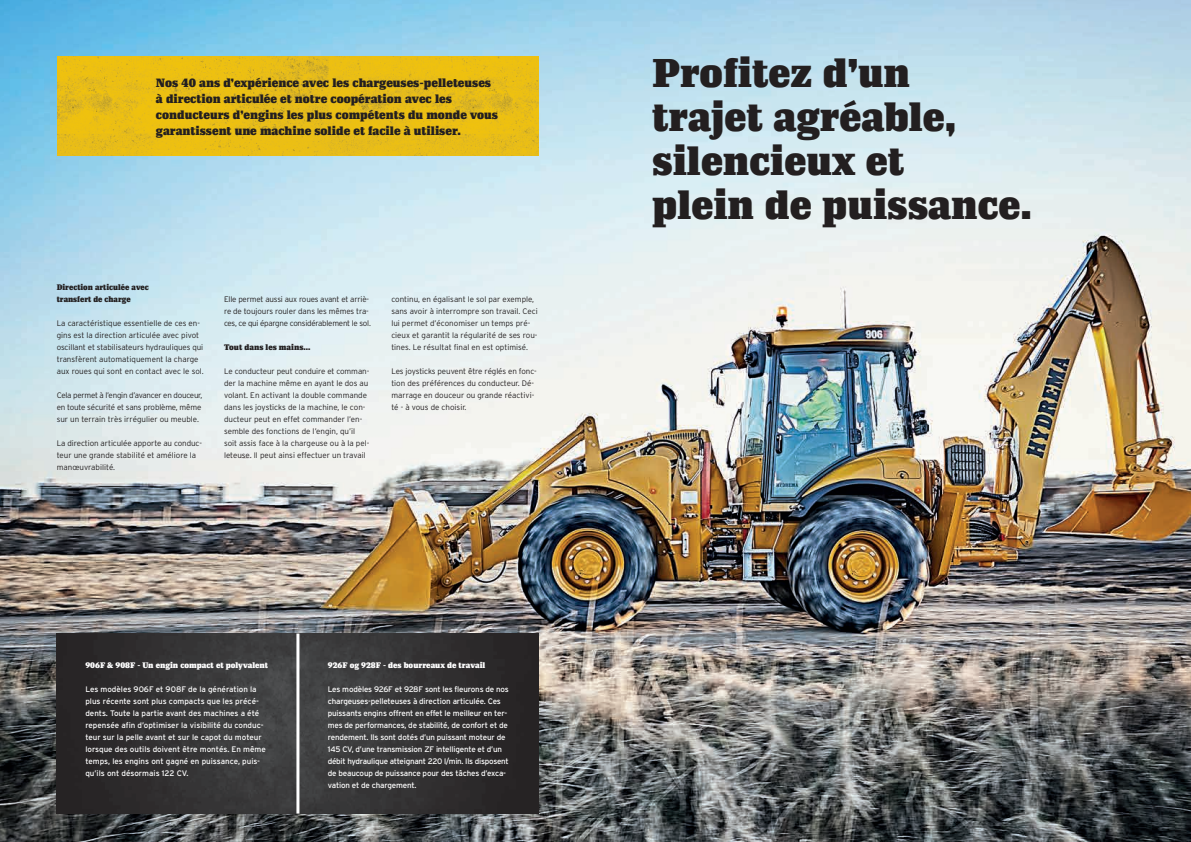
<style>
.page{position:relative;width:1191px;height:842px;background:#fff}
.page>*{position:absolute;margin:0;border:0;box-sizing:border-box;transform-origin:0 0}
.t1{font:40px/44px "Impacto";color:#231f20}
.t2{font:12px/16px "Impacto";color:#231f20}
.t3{font:300 8px/12px "Interstate";color:#231f20}
.t4{font:8px/12px "Interstate";letter-spacing:-.02em;color:#fff}
.t5{font:8px/12px "Interstate";color:#fff}
.t6{font:300 8px/12px "Interstate";letter-spacing:-.03em;color:#231f20}
.t7{font:8px "Impacto";color:#fff}
.t8{font:8px/12px "Impacto";color:#231f20}
</style>
<div class="page">
<img style="left:0;top:0;width:1191px;height:842px">
<img style="left:57px;top:57px;width:482px;height:99px">
<img style="left:57px;top:633px;width:482px;height:180px">
<hr style="left:296px;top:633px;width:3px;height:180px;background:#fff">
<h2 class="t2" style="left:156px;top:75px;width:343px">Nos 40 ans d’expérience avec les chargeuses-pelleteuses à direction articulée et notre coopération avec les conducteurs d’engins les plus compétents du monde vous garantissent une machine solide et facile à utiliser.</h2>
<p class="t8" style="left:57px;top:282px;width:94px">Direction articulée avec transfert de charge</p>
<p class="t3" style="left:57px;top:317px;width:149px">La caractéristique essentielle de ces en&shy;gins est la direction articulée avec pivot oscillant et stabilisateurs hydrauliques qui transfèrent automatiquement la charge aux roues qui sont en contact avec le sol.</p>
<p class="t3" style="left:57px;top:389px;width:147px;text-align:justify">Cela permet à l’engin d’avancer en douceur, en toute sécurité et sans problème, même sur un terrain très irrégulier ou meuble.</p>
<p class="t3" style="left:57px;top:437px;width:147px">La direction articulée apporte au conduc&shy;teur une grande stabilité et améliore la manœuvrabilité.</p>
<p class="t6" style="left:224px;top:293px;width:148px">Elle permet aussi aux roues avant et arriè&shy;re de toujours rouler dans les mêmes tra&shy;ces, ce qui épargne considérablement le sol.</p>
<p class="t8" style="left:224px;top:341px;width:88px">Tout dans les mains...</p>
<p class="t3" style="left:224px;top:365px;width:147px">Le conducteur peut conduire et comman&shy;der la machine même en ayant le dos au volant. En activant la double commande dans les joysticks de la machine, le con&shy;ducteur peut en effet commander l’en&shy;semble des fonctions de l’engin, qu’il soit assis face à la chargeuse ou à la pel&shy;leteuse. Il peut ainsi effectuer un travail</p>
<p class="t3" style="left:391px;top:293px;width:148px">continu, en égalisant le sol par exemple, sans avoir à interrompre son travail. Ceci lui permet d’économiser un temps pré&shy;cieux et garantit la régularité de ses rou&shy;tines. Le résultat final en est optimisé.</p>
<p class="t3" style="left:391px;top:365px;width:147px">Les joysticks peuvent être réglés en fonc&shy;tion des préférences du conducteur. Dé&shy;marrage en douceur ou grande réactivi&shy;té - à vous de choisir.</p>
<p class="t7" style="left:85px;top:660px;width:184px">906F &amp; 908F - Un engin compact et polyvalent</p>
<p class="t5" style="left:85px;top:683px;width:182px">Les modèles 906F et 908F de la génération la plus récente sont plus compacts que les précé&shy;dents. Toute la partie avant des machines a été repensée afin d’optimiser la visibilité du conduc&shy;teur sur la pelle avant et sur le capot du moteur lorsque des outils doivent être montés. En même temps, les engins ont gagné en puissance, puis&shy;qu’ils ont désormais 122 CV.</p>
<p class="t7" style="left:328px;top:660px;width:159px">926F og 928F - des bourreaux de travail</p>
<p class="t4" style="left:328px;top:683px;width:183px">Les modèles 926F et 928F sont les fleurons de nos chargeuses-pelleteuses à direction articulée. Ces puissants engins offrent en effet le meilleur en ter&shy;mes de performances, de stabilité, de confort et de rendement. Ils sont dotés d’un puissant moteur de 145 CV, d’une transmission ZF intelligente et d’un débit hydraulique atteignant 220 l/min. Ils disposent de beaucoup de puissance pour des tâches d’exca&shy;vation et de chargement.</p>
<h1 class="t1" style="left:652px;top:51px;width:381px">Profitez d’un<br>trajet agréable, silencieux et<br>plein de puissance.</h1>
</div>
